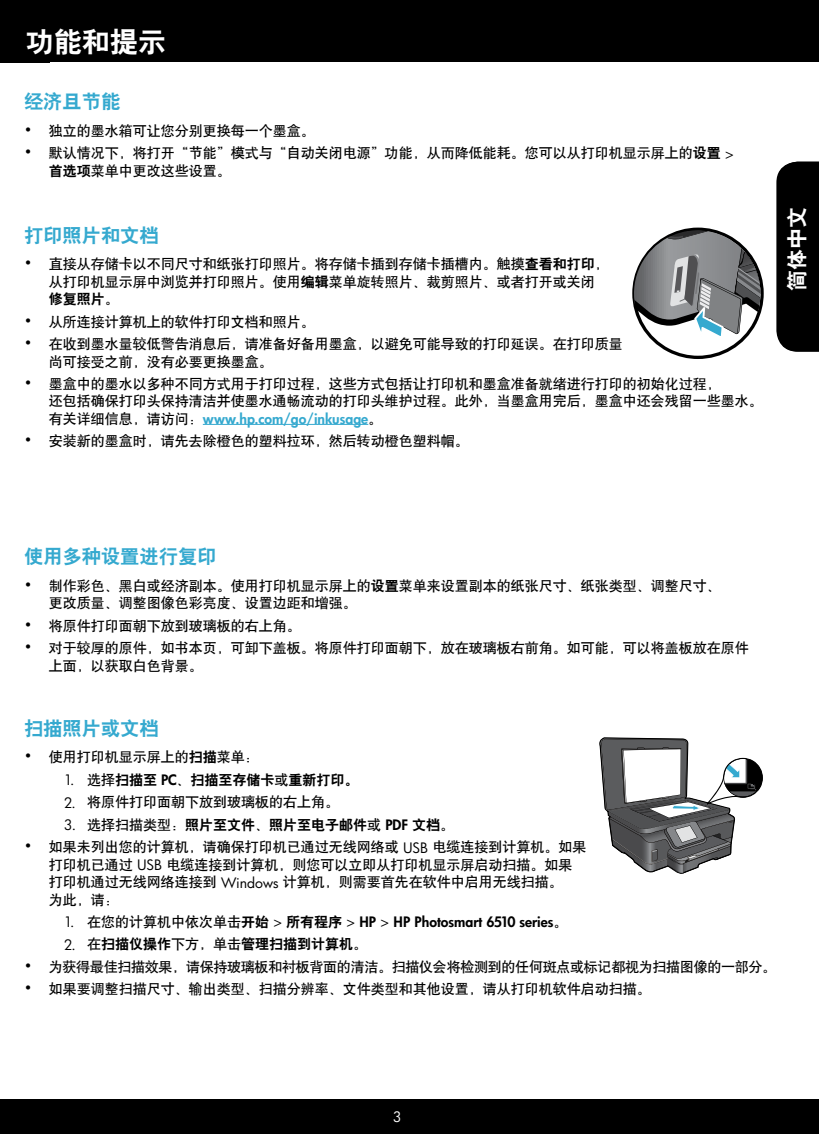
<style>
.page{position:relative;width:819px;height:1134px;background:#fff}
.page>*{position:absolute;margin:0;border:0;box-sizing:border-box;transform-origin:0 0}
.t1{font:28px "H Yb 2 gj";color:#fff}
.t2{font:21px "H Yb 2 gj";color:#fff}
.t3{font:19.25px "H Yb 2 gj";color:#35a9cf}
.t4{font:14px/17.5px "H Yb 1 gj";color:#000}
.t5{font:14px "H Yb 2 gj";color:#000}
.t6{font:14px "H Yb 1 gj";letter-spacing:-.02em;color:#000}
.t7{font:800 14px "HP Futura";color:#000}
.t8{font:800 14px "HP Futura";color:#35a9cf}
.t9{font:14px "HP Futura";color:#fff}
.s1{font-family:"HP Futura";font-weight:800}
.s2{font-family:"H Yb 2 gj"}
.s3{font-family:"HP Futura"}
.s4{font-family:"H Yb 1 gj"}
.s5{font-family:"H Yb 1 gj";font-weight:400;color:#000}
.s6{font-weight:400}
.s7{font-family:"H Yb 1 gj";font-weight:400}
.s8{font-family:"H Yb 2 gj";font-weight:400}
</style>
<div class="page">
<div style="left:0;top:0;width:819px;height:62px;background:#000"></div>
<div style="left:0;top:1099px;width:819px;height:35px;background:#000"></div>
<svg style="left:632px;top:228px;width:132px;height:131px"></svg>
<svg style="left:599px;top:737px;width:164px;height:137px"></svg>
<img style="left:667px;top:849px;width:22px;height:24px">
<hr style="left:203px;top:424px;width:165px;height:1px;background:#35a9cf">
<div style="left:776px;top:162px;width:43px;height:190px;background:#000"></div>
<h1 class="t1" style="left:26px;top:27px;width:141px">功能和提示</h1>
<h3 class="t3" style="left:24px;top:92px;width:98px">经济且节能</h3>
<p class="t4" style="left:24px;top:122px;width:292px"><span class="s1">•</span> 独立的墨水箱可让您分别更换每一个墨盒。</p>
<p class="t4" style="left:49px;top:144px;width:686px;text-indent:-25px"><span class="s1">•</span> 默认情况下，将打开“节能”模式与“自动关闭电源”功能，从而降低能耗。您可以从打印机显示屏上的<span class="s2">设置</span> <span class="s3">&gt;</span><span class="s2">首选项</span>菜单中更改这些设置。</p>
<h3 class="t3" style="left:24px;top:225px;width:136px">打印照片和文档</h3>
<p class="t4" style="left:49px;top:255px;width:562px;text-indent:-25px"><span class="s1">•</span> 直接从存储卡以不同尺寸和纸张打印照片。将存储卡插到存储卡插槽内。触摸<span class="s2">查看和打印</span>，从打印机显示屏中浏览并打印照片。使用<span class="s2">编辑</span>菜单旋转照片、裁剪照片、或者打开或关闭</p>
<p class="t5" style="left:49px;top:292px;width:71px">修复照片<span class="s4">。</span></p>
<p class="t4" style="left:24px;top:313px;width:292px"><span class="s1">•</span> 从所连接计算机上的软件打印文档和照片。</p>
<p class="t4" style="left:49px;top:335px;width:576px;text-indent:-25px"><span class="s1">•</span> 在收到墨水量较低警告消息后，请准备好备用墨盒，以避免可能导致的打印延误。在打印质量尚可接受之前，没有必要更换墨盒。</p>
<p class="t4" style="left:49px;top:375px;width:716px;text-indent:-25px"><span class="s1">•</span> 墨盒中的墨水以多种不同方式用于打印过程，这些方式包括让打印机和墨盒准备就绪进行打印的初始化过程，<br>还包括确保打印头保持清洁并使墨水通畅流动的打印头维护过程。此外，当墨盒用完后，墨盒中还会残留一些墨水。</p>
<p class="t8" style="left:49px;top:410px;width:335px"><span class="s5">有关详细信息，请访问：</span>www.hp.com/go/inkusage<span class="s5">。</span></p>
<p class="t4" style="left:24px;top:432px;width:446px"><span class="s1">•</span> 安装新的墨盒时，请先去除橙色的塑料拉环，然后转动橙色塑料帽。</p>
<h2 class="t2" style="left:786px;top:291px;width:85px;rotate:-90deg">简体中文</h2>
<h3 class="t3" style="left:24px;top:547px;width:194px">使用多种设置进行复印</h3>
<p class="t4" style="left:49px;top:577px;width:674px;text-indent:-25px"><span class="s1">•</span> 制作彩色、黑白或经济副本。使用打印机显示屏上的<span class="s2">设置</span>菜单来设置副本的纸张尺寸、纸张类型、调整尺寸、更改质量、调整图像色彩亮度、设置边距和增强。</p>
<p class="t4" style="left:24px;top:617px;width:278px"><span class="s1">•</span> 将原件打印面朝下放到玻璃板的右上角。</p>
<p class="t4" style="left:49px;top:639px;width:702px;text-indent:-25px"><span class="s1">•</span> 对于较厚的原件，如书本页，可卸下盖板。将原件打印面朝下，放在玻璃板右前角。如可能，可以将盖板放在原件上面，以获取白色背景。</p>
<h3 class="t3" style="left:24px;top:718px;width:136px">扫描照片或文档</h3>
<p class="t4" style="left:24px;top:748px;width:236px"><span class="s1">•</span> 使用打印机显示屏上的<span class="s2">扫描</span>菜单：</p>
<p class="t5" style="left:64px;top:773px;width:296px"><span class="s3">1.</span> <span class="s4">选择</span>扫描至 <span class="s1">PC</span><span class="s4">、</span>扫描至存储卡<span class="s4">或</span>重新打印。</p>
<p class="t4" style="left:64px;top:793px;width:277px"><span class="s3">2.</span> 将原件打印面朝下放到玻璃板的右上角。</p>
<p class="t5" style="left:64px;top:817px;width:392px"><span class="s3">3.</span> <span class="s4">选择扫描类型：</span>照片至文件<span class="s4">、</span>照片至电子邮件<span class="s4">或</span> <span class="s1">PDF</span> 文档<span class="s4">。</span></p>
<p class="t4" style="left:49px;top:838px;width:539px;text-indent:-25px"><span class="s1">•</span> 如果未列出您的计算机，请确保打印机已通过无线网络或 <span class="s3">USB</span> 电缆连接到计算机。如果打印机已通过 <span class="s3">USB</span> 电缆连接到计算机，则您可以立即从打印机显示屏启动扫描。如果打印机通过无线网络连接到 <span class="s3">Windows</span> 计算机，则需要首先在软件中启用无线扫描。<br>为此，请：</p>
<p class="t7" style="left:64px;top:912px;width:505px"><span class="s6">1.</span> <span class="s7">在您的计算机中依次单击</span><span class="s8">开始</span> <span class="s6">&gt;</span> <span class="s8">所有程序</span> <span class="s6">&gt;</span> HP <span class="s6">&gt;</span> HP Photosmart 6510 series<span class="s7">。</span></p>
<p class="t5" style="left:64px;top:937px;width:305px"><span class="s3">2.</span> <span class="s4">在</span>扫描仪操作<span class="s4">下方，单击</span>管理扫描到计算机<span class="s4">。</span></p>
<p class="t6" style="left:24px;top:959px;width:754px"><span class="s1">•</span> 为获得最佳扫描效果，请保持玻璃板和衬板背面的清洁。扫描仪会将检测到的任何斑点或标记都视为扫描图像的一部分。</p>
<p class="t4" style="left:24px;top:980px;width:628px"><span class="s1">•</span> 如果要调整扫描尺寸、输出类型、扫描分辨率、文件类型和其他设置，请从打印机软件启动扫描。</p>
<p class="t9" style="left:393px;top:1107px;width:10px">3</p>
</div>
